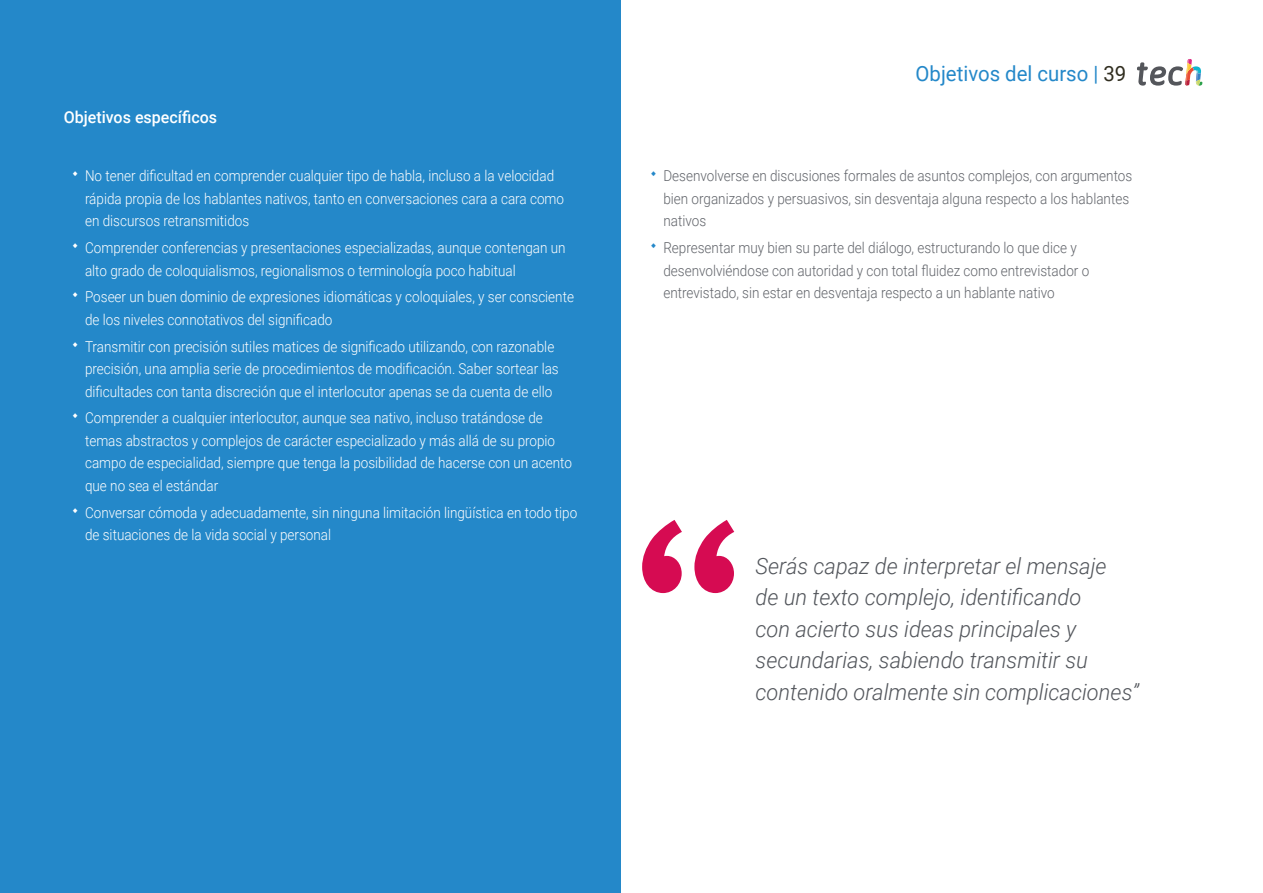
<style>
.page{position:relative;width:1263px;height:893px;background:#fff}
.page>*{position:absolute;margin:0;border:0;box-sizing:border-box;transform-origin:0 0}
.t1{font:italic 300 22.5px/31.5px "Roboto";color:#52555b}
.t2{font:21px "Roboto";color:#2488c9}
.t3{font:500 16.5px "Roboto";color:#fff}
.t4{font:300 15px/22.5px "Roboto";color:#fefefe;scale:.9 1}
.t5{font:300 15px/22.5px "Roboto";color:#61646a;scale:.9 1}
.s1{color:#312e20}
</style>
<div class="page">
<svg style="left:1137px;top:59px;width:65px;height:27px"></svg>
<div style="left:0;top:0;width:621px;height:893px;background:#2488c9"></div>
<svg style="left:642px;top:520px;width:92px;height:73px"></svg>
<p class="t3" style="left:64px;top:106px;width:155px">Objetivos específicos</p>
<p class="t4" style="left:85px;top:164px;width:534px">No tener dificultad en comprender cualquier tipo de habla, incluso a la velocidad rápida propia de los hablantes nativos, tanto en conversaciones cara a cara como en discursos retransmitidos</p>
<p class="t4" style="left:85px;top:236px;width:535px">Comprender conferencias y presentaciones especializadas, aunque contengan un alto grado de coloquialismos, regionalismos o terminología poco habitual</p>
<p class="t4" style="left:85px;top:285px;width:545px">Poseer un buen dominio de expresiones idiomáticas y coloquiales, y ser consciente de los niveles connotativos del significado</p>
<p class="t4" style="left:85px;top:334px;width:528px">Transmitir con precisión sutiles matices de significado utilizando, con razonable precisión, una amplia serie de procedimientos de modificación. Saber sortear las dificultades con tanta discreción que el interlocutor apenas se da cuenta de ello</p>
<p class="t4" style="left:85px;top:406px;width:542px">Comprender a cualquier interlocutor, aunque sea nativo, incluso tratándose de temas abstractos y complejos de carácter especializado y más allá de su propio campo de especialidad, siempre que tenga la posibilidad de hacerse con un acento que no sea el estándar</p>
<p class="t4" style="left:85px;top:500px;width:548px">Conversar cómoda y adecuadamente, sin ninguna limitación lingüística en todo tipo de situaciones de la vida social y personal</p>
<h2 class="t2" style="left:916px;top:59px;width:212px">Objetivos del curso | <span class="s1">39</span></h2>
<p class="t5" style="left:663px;top:164px;width:522px">Desenvolverse en discusiones formales de asuntos complejos, con argumentos bien organizados y persuasivos, sin desventaja alguna respecto a los hablantes nativos</p>
<p class="t5" style="left:663px;top:236px;width:475px">Representar muy bien su parte del diálogo, estructurando lo que dice y desenvolviéndose con autoridad y con total fluidez como entrevistador o entrevistado, sin estar en desventaja respecto a un hablante nativo</p>
<h1 class="t1" style="left:755px;top:549px;width:385px">Serás capaz de interpretar el mensaje<br>de un texto complejo, identificando<br>con acierto sus ideas principales y secundarias, sabiendo transmitir su contenido oralmente sin complicaciones”</h1>
</div>
